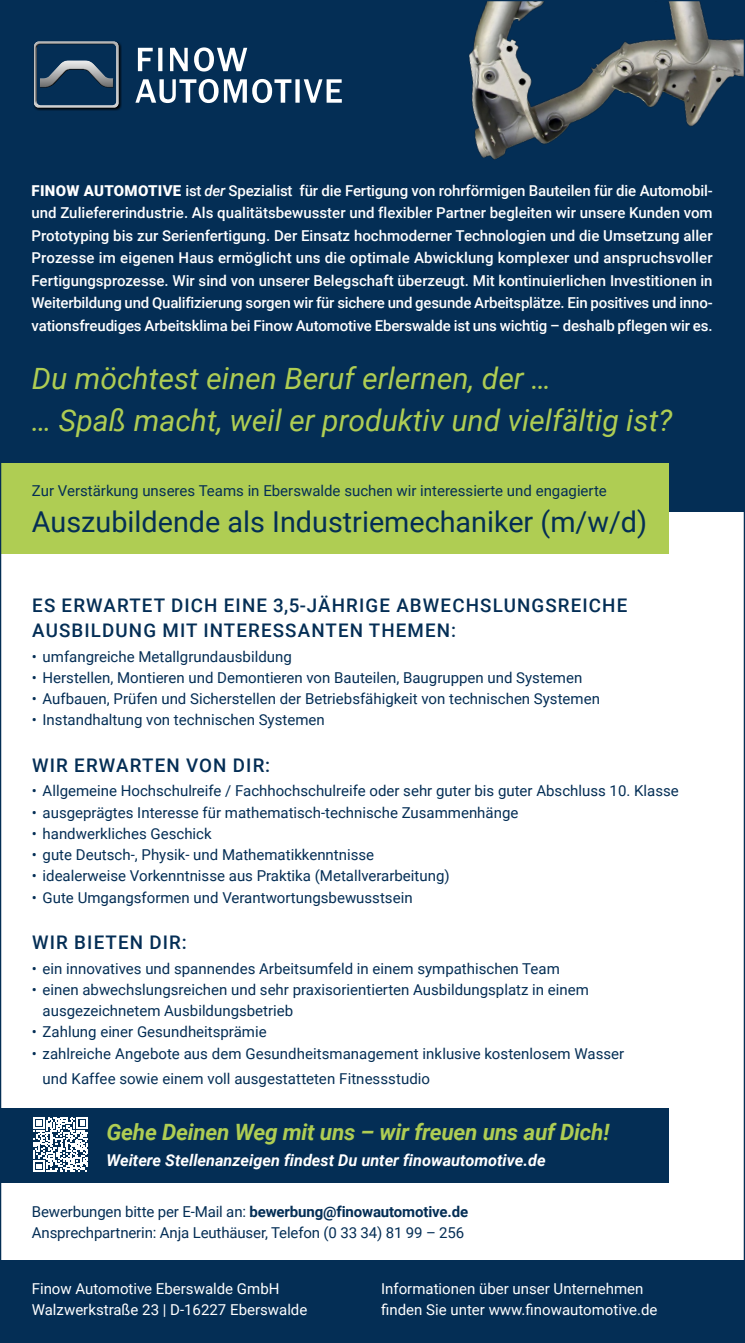
<style>
.page{position:relative;width:745px;height:1343px;background:#fff}
.page>*{position:absolute;margin:0;border:0;box-sizing:border-box;transform-origin:0 0}
.t1{font:italic 30px/41.2px "Roboto";color:#afcd53}
.t2{font:28.75px "Roboto";color:#042e55}
.t3{font:italic 700 22.5px "Roboto";letter-spacing:-.01em;color:#afcd53}
.t4{font:500 18.75px/25px "Roboto";letter-spacing:.06em;color:#042e55}
.t5{font:italic 700 16.25px "Roboto";color:#fff}
.t6{font:15px/21.2px "Roboto";color:#042e55}
.t7{font:500 15px/22.5px "Roboto";letter-spacing:-.01em;color:#fff;text-align:justify}
.t8{font:15px/20.9px "Roboto";color:#fff}
.s1{font-weight:900}
.s2{font-style:italic}
.s3{font-weight:700}
</style>
<div class="page">
<div style="left:0;top:0;width:744px;height:511px;background:#042e55"></div>
<img style="left:341px;top:2px;width:401px;height:158px">
<svg style="left:138px;top:47px;width:109px;height:25px"></svg>
<svg style="left:135px;top:79px;width:206px;height:24px"></svg>
<svg style="left:35px;top:43px;width:87px;height:68px"></svg>
<svg style="left:34px;top:41px;width:85px;height:67px"></svg>
<svg style="left:39px;top:58px;width:76px;height:11px"></svg>
<svg style="left:39px;top:69px;width:76px;height:19px"></svg>
<div style="left:0;top:1261px;width:744px;height:82px;background:#042e55"></div>
<div style="left:0;top:464px;width:668px;height:90px;background:#afcd53"></div>
<div style="left:0;top:1108px;width:668px;height:75px;background:#042e55"></div>
<svg style="left:33px;top:1117px;width:55px;height:55px"></svg>
<p class="t7" style="left:31px;top:179px;width:682px"><span class="s1">FINOW AUTOMOTIVE</span> ist <span class="s2">der</span> Spezialist für die Fertigung von rohrförmigen Bauteilen für die Automobil&shy;und Zuliefererindustrie. Als qualitätsbewusster und flexibler Partner begleiten wir unsere Kunden vom Prototyping bis zur Serienfertigung. Der Einsatz hochmoderner Technologien und die Umsetzung aller Prozesse im eigenen Haus ermöglicht uns die optimale Abwicklung komplexer und anspruchsvoller Fertigungsprozesse. Wir sind von unserer Belegschaft überzeugt. Mit kontinuierlichen Investitionen in Weiterbildung und Qualifizierung sorgen wir für sichere und gesunde Arbeitsplätze. Ein positives und inno&shy;vationsfreudiges Arbeitsklima bei Finow Automotive Eberswalde ist uns wichtig – deshalb pflegen wir es.</p>
<h1 class="t1" style="left:32px;top:357px;width:641px">Du möchtest einen Beruf erlernen, der …<br>… Spaß macht, weil er produktiv und vielfältig ist?</h1>
<p class="t6" style="left:32px;top:479px;width:576px">Zur Verstärkung unseres Teams in Eberswalde suchen wir interessierte und engagierte</p>
<h2 class="t2" style="left:32px;top:502px;width:616px">Auszubildende als Industriemechaniker (m/w/d)</h2>
<p class="t4" style="left:32px;top:592px;width:596px">ES ERWARTET DICH EINE 3,5-JÄHRIGE ABWECHSLUNGSREICHE<br>AUSBILDUNG MIT INTERESSANTEN THEMEN:</p>
<p class="t6" style="left:32px;top:645px;width:261px">• umfangreiche Metallgrundausbildung</p>
<p class="t6" style="left:32px;top:666px;width:551px">• Herstellen, Montieren und Demontieren von Bauteilen, Baugruppen und Systemen</p>
<p class="t6" style="left:32px;top:687px;width:569px">• Aufbauen, Prüfen und Sicherstellen der Betriebsfähigkeit von technischen Systemen</p>
<p class="t6" style="left:32px;top:709px;width:294px">• Instandhaltung von technischen Systemen</p>
<p class="t4" style="left:32px;top:752px;width:239px">WIR ERWARTEN VON DIR:</p>
<p class="t6" style="left:32px;top:780px;width:648px">• Allgemeine Hochschulreife / Fachhochschulreife oder sehr guter bis guter Abschluss 10. Klasse</p>
<p class="t6" style="left:32px;top:801px;width:487px">• ausgeprägtes Interesse für mathematisch-technische Zusammenhänge</p>
<p class="t6" style="left:32px;top:822px;width:181px">• handwerkliches Geschick</p>
<p class="t6" style="left:32px;top:844px;width:343px">• gute Deutsch-, Physik- und Mathematikkenntnisse</p>
<p class="t6" style="left:32px;top:865px;width:419px">• idealerweise Vorkenntnisse aus Praktika (Metallverarbeitung)</p>
<p class="t6" style="left:32px;top:886px;width:382px">• Gute Umgangsformen und Verantwortungsbewusstsein</p>
<p class="t4" style="left:32px;top:929px;width:156px">WIR BIETEN DIR:</p>
<p class="t6" style="left:32px;top:957px;width:529px">• ein innovatives und spannendes Arbeitsumfeld in einem sympathischen Team</p>
<p class="t6" style="left:43px;top:978px;width:547px;text-indent:-11px">• einen abwechslungsreichen und sehr praxisorientierten Ausbildungsplatz in einem ausgezeichnetem Ausbildungsbetrieb</p>
<p class="t6" style="left:32px;top:1021px;width:236px">• Zahlung einer Gesundheitsprämie</p>
<p class="t6" style="left:43px;top:1040px;width:583px;line-height:25px;text-indent:-11px">• zahlreiche Angebote aus dem Gesundheitsmanagement inklusive kostenlosem Wasser und Kaffee sowie einem voll ausgestatteten Fitnessstudio</p>
<h3 class="t3" style="left:106px;top:1116px;width:504px">Gehe Deinen Weg mit uns – wir freuen uns auf Dich!</h3>
<p class="t5" style="left:106px;top:1149px;width:440px">Weitere Stellenanzeigen findest Du unter finowautomotive.de</p>
<p class="t6" style="left:32px;top:1201px;width:437px;line-height:20.8px">Bewerbungen bitte per E-Mail an: <span class="s3">bewerbung@finowautomotive.de<br></span>Ansprechpartnerin: Anja Leuthäuser, Telefon (0 33 34) 81 99 – 256</p>
<p class="t8" style="left:32px;top:1278px;width:277px">Finow Automotive Eberswalde GmbH<br>Walzwerkstraße 23 | D-16227 Eberswalde</p>
<p class="t8" style="left:381px;top:1278px;width:278px">Informationen über unser Unternehmen finden Sie unter www.finowautomotive.de</p>
</div>
